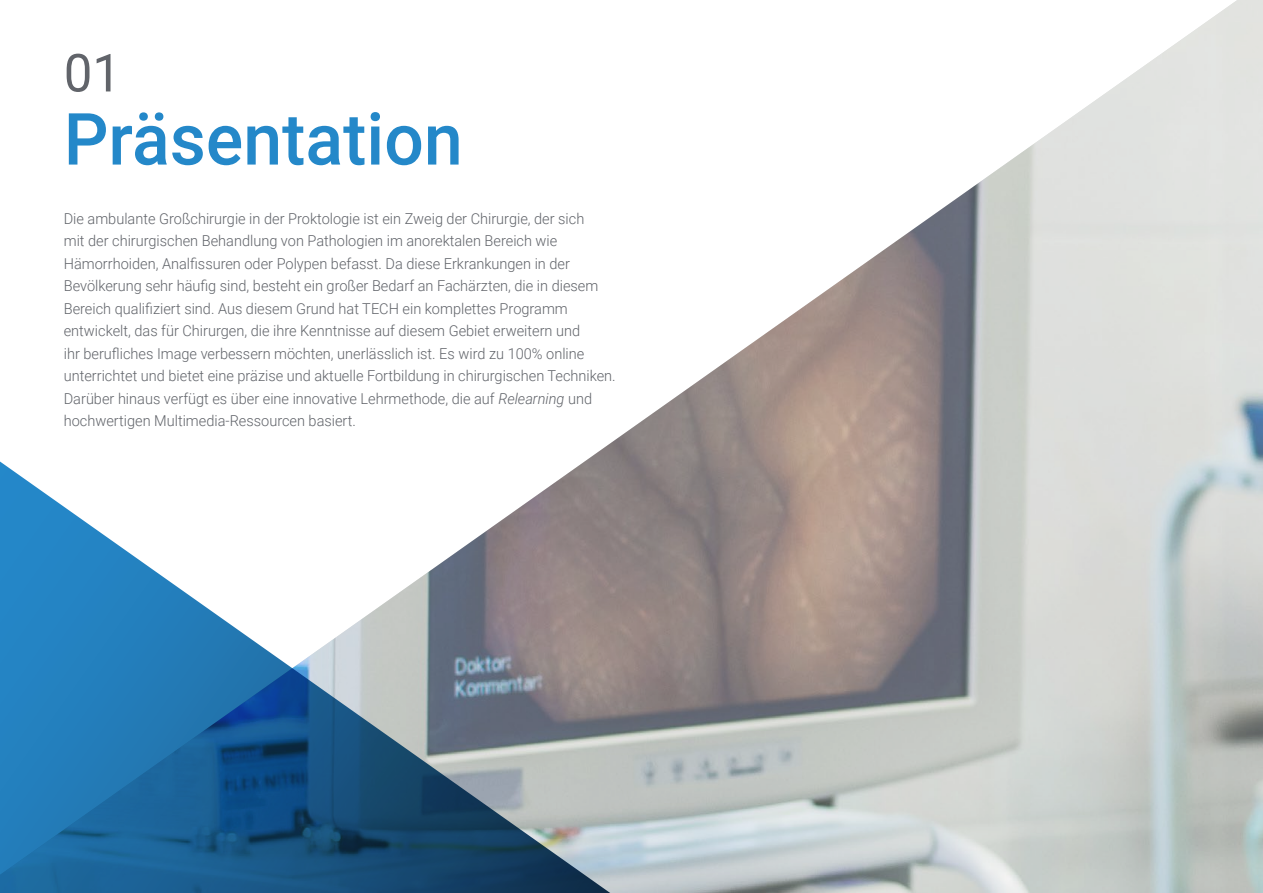
<style>
.page{position:relative;width:1263px;height:893px;background:#fff}
.page>*{position:absolute;margin:0;border:0;box-sizing:border-box;transform-origin:0 0}
.t1{font:500 72px "Roboto";color:#2488c9}
.t2{font:52.5px "Roboto";color:#61646a}
.t3{font:300 15px/22.5px "Roboto";color:#61646a}
.s1{font-style:italic}
</style>
<div class="page">
<img style="left:606px;top:0;width:657px;height:893px">
<svg style="left:0;top:446px;width:640px;height:447px"></svg>
<h2 class="t2" style="left:64px;top:36px;width:59px">01</h2>
<h1 class="t1" style="left:64px;top:89px;width:400px">Präsentation</h1>
<p class="t3" style="left:64px;top:207px;width:553px">Die ambulante Großchirurgie in der Proktologie ist ein Zweig der Chirurgie, der sich<br>mit der chirurgischen Behandlung von Pathologien im anorektalen Bereich wie Hämorrhoiden, Analfissuren oder Polypen befasst. Da diese Erkrankungen in der Bevölkerung sehr häufig sind, besteht ein großer Bedarf an Fachärzten, die in diesem Bereich qualifiziert sind. Aus diesem Grund hat TECH ein komplettes Programm entwickelt, das für Chirurgen, die ihre Kenntnisse auf diesem Gebiet erweitern und<br>ihr berufliches Image verbessern möchten, unerlässlich ist. Es wird zu 100% online unterrichtet und bietet eine präzise und aktuelle Fortbildung in chirurgischen Techniken.<br>Darüber hinaus verfügt es über eine innovative Lehrmethode, die auf <span class="s1">Relearning</span> und hochwertigen Multimedia-Ressourcen basiert.</p>
</div>
